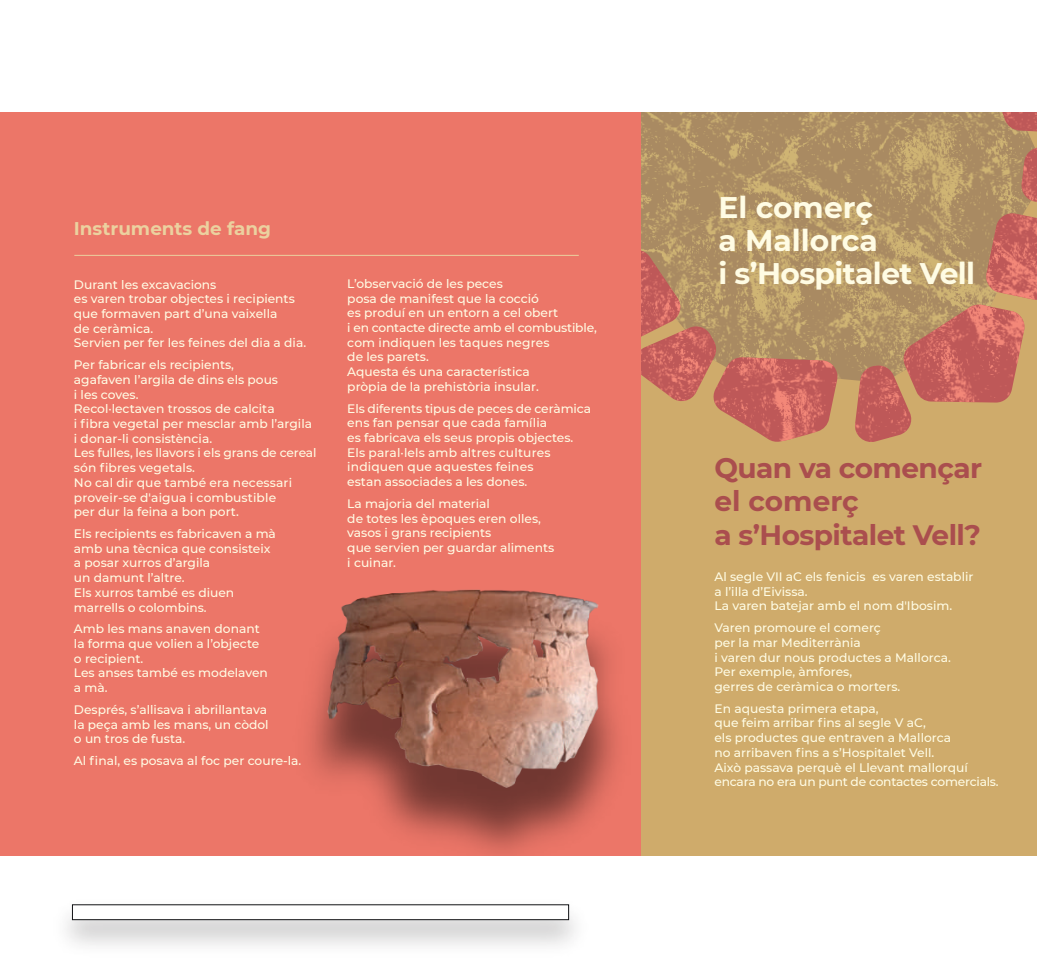
<style>
.page{position:relative;width:1037px;height:968px;background:#fff}
.page>*{position:absolute;margin:0;border:0;box-sizing:border-box;transform-origin:0 0}
.t1{font:700 29.75px/33.2px "Montserrat";letter-spacing:-.01em;color:#fffce4}
.t2{font:700 28px/33.2px "Montserrat";letter-spacing:-.02em;color:#aa4e4e}
.t3{font:700 18.38px "Montserrat";color:#ebd19f}
.t4{font:500 12.25px/14.7px "Montserrat";color:#fffce4}
</style>
<div class="page">
<div style="left:594px;top:112px;width:443px;height:744px;background:#cfab6b"></div>
<img style="left:640px;top:112px;width:397px;height:332px">
<div style="left:0;top:71px;width:640px;height:857px;background:#ec7668"></div>
<hr style="left:74px;top:255px;width:505px;height:1px;background:#ebd19f">
<img style="left:309px;top:594px;width:332px;height:262px">
<img style="left:313px;top:589px;width:308px;height:214px">
<div style="left:0;top:0;width:1037px;height:112px;background:#fff"></div>
<div style="left:0;top:856px;width:1037px;height:111px;background:#fff"></div>
<img style="left:66px;top:904px;width:509px;height:42px">
<div style="left:72px;top:904px;width:497px;height:15px;background:#fff"></div>
<h3 class="t3" style="left:74px;top:215px;width:199px">Instruments de fang</h3>
<p class="t4" style="left:74px;top:276px;width:234px">Durant les excavacions<br>es varen trobar objectes i recipients que formaven part d’una vaixella<br>de ceràmica.<br>Servien per fer les feines del dia a dia.</p>
<p class="t4" style="left:74px;top:357px;width:244px">Per fabricar els recipients,<br>agafaven l’argila de dins els pous<br>i les coves.<br>Recol·lectaven trossos de calcita<br>i fibra vegetal per mesclar amb l’argila i donar-li consistència.<br>Les fulles, les llavors i els grans de cereal són fibres vegetals.<br>No cal dir que també era necessari proveir-se d'aigua i combustible<br>per dur la feina a bon port.</p>
<p class="t4" style="left:74px;top:525px;width:204px">Els recipients es fabricaven a mà amb una tècnica que consisteix a posar xurros d’argila<br>un damunt l’altre.<br>Els xurros també es diuen marrells o colombins.</p>
<p class="t4" style="left:74px;top:621px;width:196px">Amb les mans anaven donant la forma que volien a l’objecte o recipient.<br>Les anses també es modelaven a mà.</p>
<p class="t4" style="left:74px;top:701px;width:196px">Després, s’allisava i abrillantava la peça amb les mans, un còdol o un tros de fusta.</p>
<p class="t4" style="left:74px;top:752px;width:229px">Al final, es posava al foc per coure-la.</p>
<p class="t4" style="left:347px;top:276px;width:251px">L’observació de les peces<br>posa de manifest que la cocció<br>es produí en un entorn a cel obert<br>i en contacte directe amb el combustible, com indiquen les taques negres<br>de les parets.<br>Aquesta és una característica<br>pròpia de la prehistòria insular.</p>
<p class="t4" style="left:347px;top:400px;width:245px">Els diferents tipus de peces de ceràmica ens fan pensar que cada família<br>es fabricava els seus propis objectes.<br>Els paral·lels amb altres cultures indiquen que aquestes feines<br>estan associades a les dones.</p>
<p class="t4" style="left:347px;top:495px;width:208px">La majoria del material<br>de totes les èpoques eren olles, vasos i grans recipients<br>que servien per guardar aliments i cuinar.</p>
<h1 class="t1" style="left:718px;top:189px;width:258px">El comerç<br>a Mallorca<br>i s’Hospitalet Vell</h1>
<h2 class="t2" style="left:714px;top:450px;width:269px">Quan va començar el comerç<br>a s’Hospitalet Vell?</h2>
<p class="t4" style="left:714px;top:568px;width:261px">Al segle VII aC els fenicis es varen establir a l’illa d’Eivissa.<br>La varen batejar amb el nom d'Ibosim.</p>
<p class="t4" style="left:714px;top:620px;width:238px">Varen promoure el comerç<br>per la mar Mediterrània<br>i varen dur nous productes a Mallorca.<br>Per exemple, àmfores,<br>gerres de ceràmica o morters.</p>
<p class="t4" style="left:714px;top:700px;width:286px">En aquesta primera etapa,<br>que feim arribar fins al segle V aC,<br>els productes que entraven a Mallorca<br>no arribaven fins a s’Hospitalet Vell.<br>Això passava perquè el Llevant mallorquí encara no era un punt de contactes comercials.</p>
</div>
